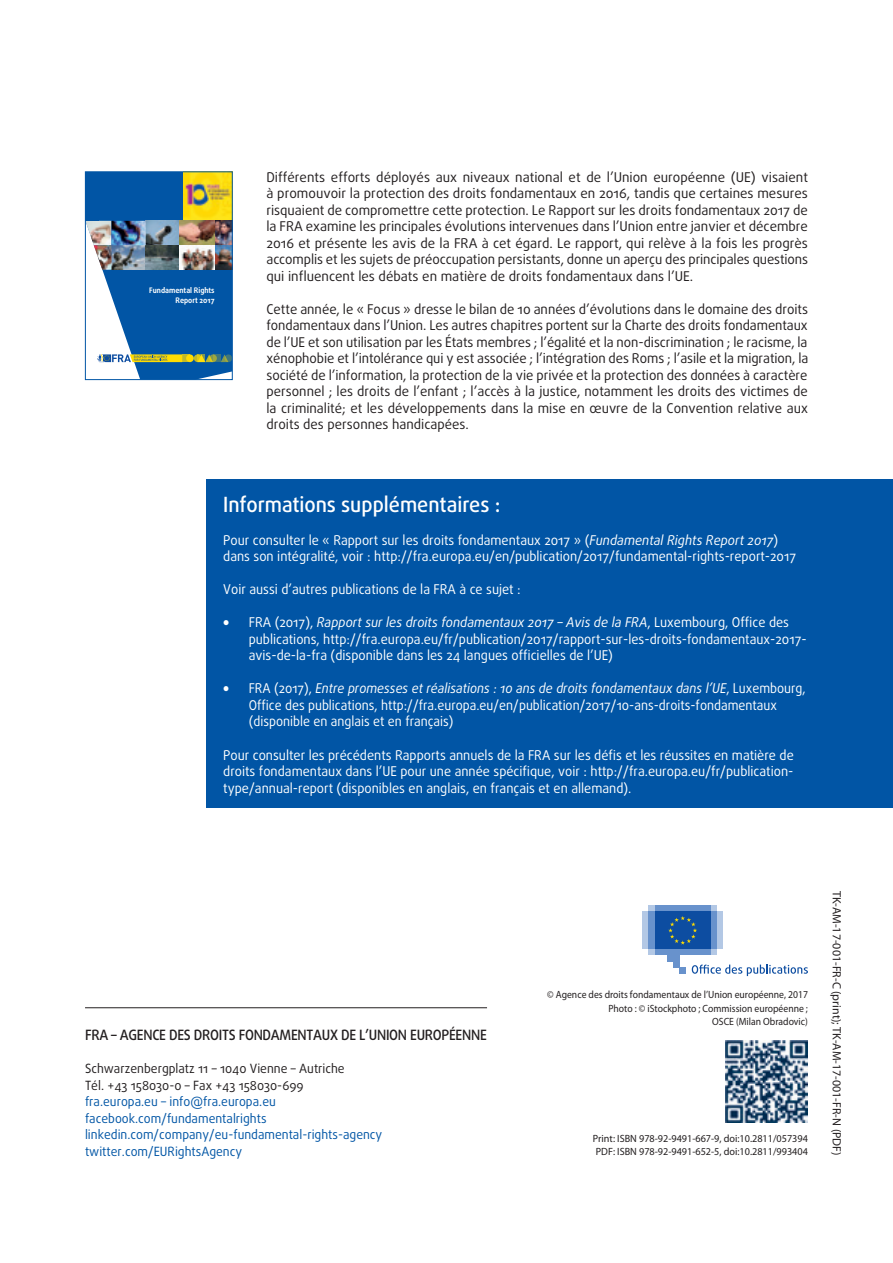
<style>
.page{position:relative;width:893px;height:1263px;background:#fff}
.page>*{position:absolute;margin:0;border:0;box-sizing:border-box;transform-origin:0 0}
.special_further_titl{font:500 21px "Daxline Pro";color:#fff;scale:.95 1}
.t1{font:500 14.25px "Daxline Pro";letter-spacing:-.02em;color:#231f20;scale:.95 1}
.body_text{font:13.5px/16.5px "Daxline Pro";color:#231f20;text-align:justify}
.special_further_body{font:13.5px/16.5px "Daxline Pro";color:#fff;scale:.95 1}
.special_further_body-2{font:13.5px/16.5px "Daxline Pro";color:#fff;scale:.93 1}
.t2{font:12.75px "Daxline Pro";color:#0155a5;scale:.96 1}
.t3{font:12.75px "Daxline Pro";color:#231f20;scale:.96 1}
.t4{font:12px "Myriad Pro";color:#231f20}
.t5{font:10.5px/13.5px "Myriad Pro";color:#231f20;text-align:right;scale:.92 1}
.t6{font:10.5px "Myriad Pro";color:#231f20}
.t7{font:700 7.65px/9.1px "Daxline Pro";color:#fff;text-align:right;scale:.95 1}
.s1{font-style:italic}
.s2{font-weight:900}
</style>
<div class="page">
<div style="left:649px;top:949px;width:68px;height:6px;background:#b3c8e5"></div>
<div style="left:649px;top:905px;width:68px;height:7px;background:#b3c8e5"></div>
<div style="left:655px;top:905px;width:56px;height:7px;background:#6892cc"></div>
<div style="left:655px;top:949px;width:56px;height:6px;background:#6892cc"></div>
<div style="left:711px;top:912px;width:6px;height:37px;background:#6892cc"></div>
<div style="left:717px;top:912px;width:6px;height:37px;background:#b3c8e5"></div>
<div style="left:649px;top:912px;width:6px;height:37px;background:#6892cc"></div>
<div style="left:642px;top:912px;width:7px;height:37px;background:#b3c8e5"></div>
<div style="left:667px;top:949px;width:13px;height:12px;background:#6892cc"></div>
<div style="left:673px;top:949px;width:7px;height:18px;background:#6892cc"></div>
<svg style="left:680px;top:967px;width:6px;height:6px"></svg>
<div style="left:655px;top:912px;width:56px;height:37px;background:#0d4da1"></div>
<svg style="left:668px;top:916px;width:29px;height:29px"></svg>
<svg style="left:692px;top:964px;width:116px;height:12px"></svg>
<hr style="left:85px;top:1007px;width:402px;height:1px;background:#231f20">
<img style="left:725px;top:1040px;width:83px;height:82px">
<div style="left:206px;top:479px;width:687px;height:328px;background:#0155a5"></div>
<img style="left:87px;top:173px;width:144px;height:205px">
<div style="left:85px;top:172px;width:14px;height:49px;background:#0155a5"></div>
<div style="left:85px;top:171px;width:148px;height:209px;border:1px solid #0155a5"></div>
<p class="t7" style="left:149px;top:286px;width:70px">Fundamental Rights<br>Report 2017</p>
<p class="body_text" style="left:266px;top:169px;width:543px">Différents efforts déployés aux niveaux national et de l’Union européenne (UE) visaient à promouvoir la protection des droits fondamentaux en 2016, tandis que certaines mesures risquaient de compromettre cette protection. Le Rapport sur les droits fondamentaux 2017 de la FRA examine les principales évolutions intervenues dans l’Union entre janvier et décembre 2016 et présente les avis de la FRA à cet égard. Le rapport, qui relève à la fois les progrès accomplis et les sujets de préoccupation persistants, donne un aperçu des principales questions qui influencent les débats en matière de droits fondamentaux dans l’UE.</p>
<p class="body_text" style="left:266px;top:301px;width:543px">Cette année, le « Focus » dresse le bilan de 10 années d’évolutions dans le domaine des droits fondamentaux dans l’Union. Les autres chapitres portent sur la Charte des droits fondamentaux de l’UE et son utilisation par les États membres ; l’égalité et la non-discrimination ; le racisme, la xénophobie et l’intolérance qui y est associée ; l’intégration des Roms ; l’asile et la migration, la société de l’information, la protection de la vie privée et la protection des données à caractère personnel ; les droits de l’enfant ; l’accès à la justice, notamment les droits des victimes de la criminalité; et les développements dans la mise en œuvre de la Convention relative aux droits des personnes handicapées.</p>
<p class="special_further_titl" style="left:223px;top:490px;width:293px">Informations supplémentaires :</p>
<p class="special_further_body" style="left:223px;top:532px;width:605px">Pour consulter le « Rapport sur les droits fondamentaux 2017 » (<span class="s1">Fundamental Rights Report 2017</span>) dans son intégralité, voir : http://fra.europa.eu/en/publication/2017/fundamental-rights-report-2017</p>
<p class="special_further_body" style="left:223px;top:581px;width:315px">Voir aussi d’autres publications de la FRA à ce sujet :</p>
<p class="special_further_body" style="left:249px;top:614px;width:589px;text-indent:-26px"><span class="s2">•</span> FRA (2017), <span class="s1">Rapport sur les droits fondamentaux 2017 – Avis de la FRA</span>, Luxembourg, Office des publications, http://fra.europa.eu/fr/publication/2017/rapport-sur-les-droits-fondamentaux-2017- avis-de-la-fra (disponible dans les 24 langues officielles de l’UE)</p>
<p class="special_further_body-2" style="left:249px;top:680px;width:600px;text-indent:-26px"><span class="s2">•</span> FRA (2017), <span class="s1">Entre promesses et réalisations : 10 ans de droits fondamentaux dans l’UE</span>, Luxembourg,<br>Office des publications, http://fra.europa.eu/en/publication/2017/10-ans-droits-fondamentaux (disponible en anglais et en français)</p>
<p class="special_further_body" style="left:223px;top:746px;width:602px;text-align:justify">Pour consulter les précédents Rapports annuels de la FRA sur les défis et les réussites en matière de droits fondamentaux dans l’UE pour une année spécifique, voir : http://fra.europa.eu/fr/publication&shy;type/annual-report (disponibles en anglais, en français et en allemand).</p>
<p class="t1" style="left:85px;top:1025px;width:424px">FRA – AGENCE DES DROITS FONDAMENTAUX DE L’UNION EUROPÉENNE</p>
<p class="t3" style="left:85px;top:1060px;width:272px">Schwarzenbergplatz 11 – 1040 Vienne – Autriche</p>
<p class="t3" style="left:85px;top:1076px;width:229px">Tél. +43 158030-0 – Fax +43 158030-699</p>
<p class="t2" style="left:85px;top:1093px;width:200px">fra.europa.eu – info@fra.europa.eu</p>
<p class="t2" style="left:85px;top:1109px;width:191px">facebook.com/fundamentalrights</p>
<p class="t2" style="left:85px;top:1126px;width:311px">linkedin.com/company/eu-fundamental-rights-agency</p>
<p class="t2" style="left:85px;top:1142px;width:165px">twitter.com/EURightsAgency</p>
<p class="t5" style="left:547px;top:988px;width:285px">© Agence des droits fondamentaux de l’Union européenne, 2017</p>
<p class="t5" style="left:608px;top:1001px;width:218px">Photo : © iStockphoto ; Commission européenne ;<br>OSCE (Milan Obradovic)</p>
<p class="t6" style="left:593px;top:1132px;width:217px">Print: ISBN 978-92-9491-667-9, doi:10.2811/057394</p>
<p class="t6" style="left:596px;top:1145px;width:214px">PDF: ISBN 978-92-9491-652-5, doi:10.2811/993404</p>
<p class="t4" style="left:844px;top:890px;width:266px;rotate:90deg">TK-AM-17-001-FR-C (print); TK-AM-17-001-FR-N (PDF)</p>
</div>
